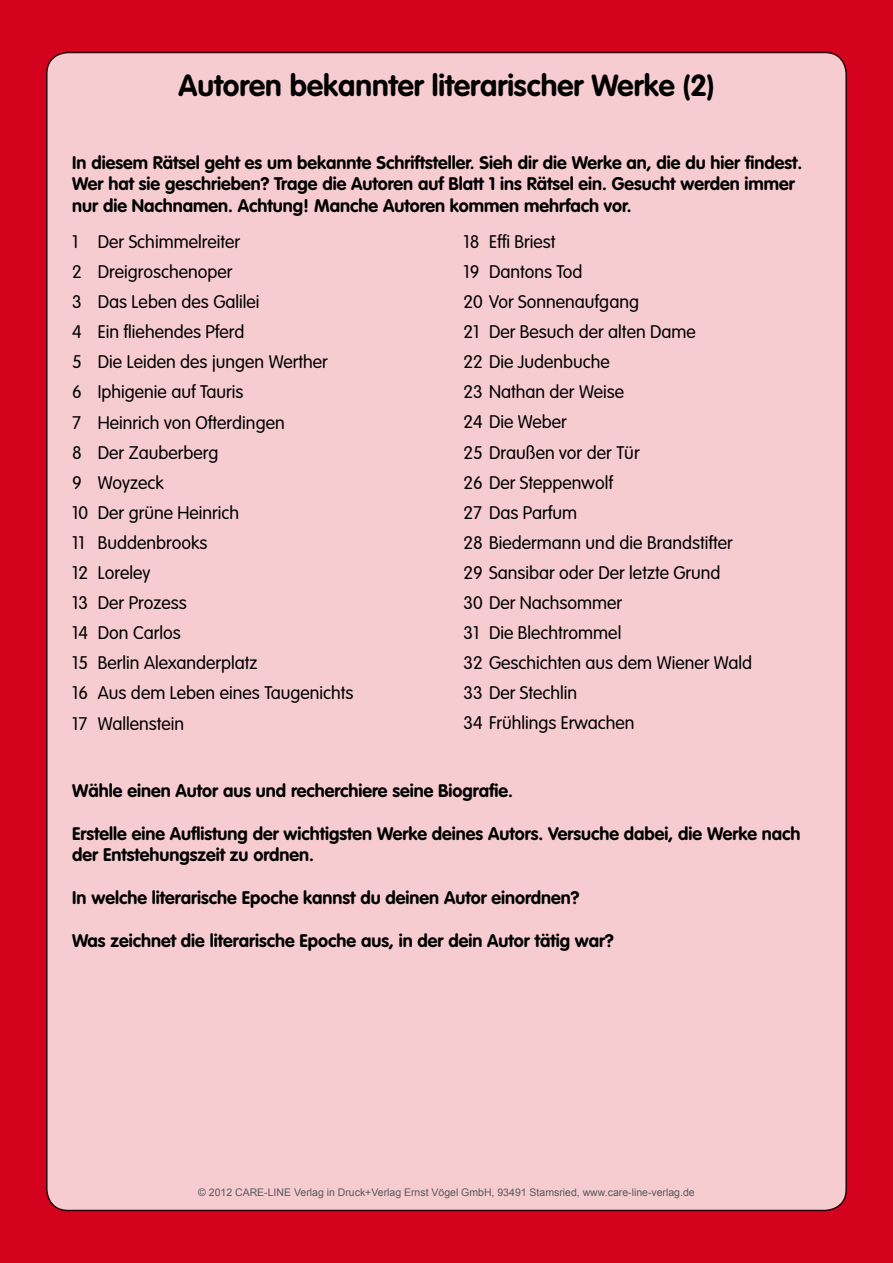
<style>
.page{position:relative;width:893px;height:1263px;background:#d4021d}
.page>*{position:absolute;margin:0;border:0;box-sizing:border-box;transform-origin:0 0}
.t1{font:700 30px "VAG Rounded";color:#000}
.t2{font:300 18px/30.2px "VAG Rounded";color:#000}
.t3{font:700 18px/21.6px "VAG Rounded";color:#000}
.t4{font:10.5px "Arial";color:#58585a}
</style>
<div class="page">
<div style="left:47px;top:52px;width:799px;height:1158px;background:#f6ccd1;border-radius:21px"></div>
<h1 class="t1" style="left:178px;top:68px;width:538px">Autoren bekannter literarischer Werke (2)</h1>
<p class="t3" style="left:72px;top:151px;width:731px">In diesem Rätsel geht es um bekannte Schriftsteller. Sieh dir die Werke an, die du hier findest.<br>Wer hat sie geschrieben? Trage die Autoren auf Blatt 1 ins Rätsel ein. Gesucht werden immer nur die Nachnamen. Achtung! Manche Autoren kommen mehrfach vor.</p>
<p class="t2" style="left:72px;top:227px;width:283px">1 Der Schimmelreiter<br>2 Dreigroschenoper<br>3 Das Leben des Galilei<br>4 Ein fliehendes Pferd<br>5 Die Leiden des jungen Werther<br>6 Iphigenie auf Tauris<br>7 Heinrich von Ofterdingen<br>8 Der Zauberberg<br>9 Woyzeck<br>10 Der grüne Heinrich<br>11 Buddenbrooks<br>12 Loreley<br>13 Der Prozess<br>14 Don Carlos<br>15 Berlin Alexanderplatz<br>16 Aus dem Leben eines Taugenichts<br>17 Wallenstein</p>
<p class="t2" style="left:463px;top:226px;width:290px">18 Effi Briest<br>19 Dantons Tod<br>20 Vor Sonnenaufgang<br>21 Der Besuch der alten Dame<br>22 Die Judenbuche<br>23 Nathan der Weise<br>24 Die Weber<br>25 Draußen vor der Tür<br>26 Der Steppenwolf<br>27 Das Parfum<br>28 Biedermann und die Brandstifter<br>29 Sansibar oder Der letzte Grund<br>30 Der Nachsommer<br>31 Die Blechtrommel<br>32 Geschichten aus dem Wiener Wald<br>33 Der Stechlin<br>34 Frühlings Erwachen</p>
<p class="t3" style="left:72px;top:779px;width:442px">Wähle einen Autor aus und recherchiere seine Biografie.</p>
<p class="t3" style="left:72px;top:822px;width:730px">Erstelle eine Auflistung der wichtigsten Werke deines Autors. Versuche dabei, die Werke nach der Entstehungszeit zu ordnen.</p>
<p class="t3" style="left:72px;top:887px;width:509px">In welche literarische Epoche kannst du deinen Autor einordnen?</p>
<p class="t3" style="left:72px;top:930px;width:543px">Was zeichnet die literarische Epoche aus, in der dein Autor tätig war?</p>
<p class="t4" style="left:198px;top:1185px;width:498px">© 2012 CARE-LINE Verlag in Druck+Verlag Ernst Vögel GmbH, 93491 Stamsried, www.care-line-verlag.de</p>
</div>
